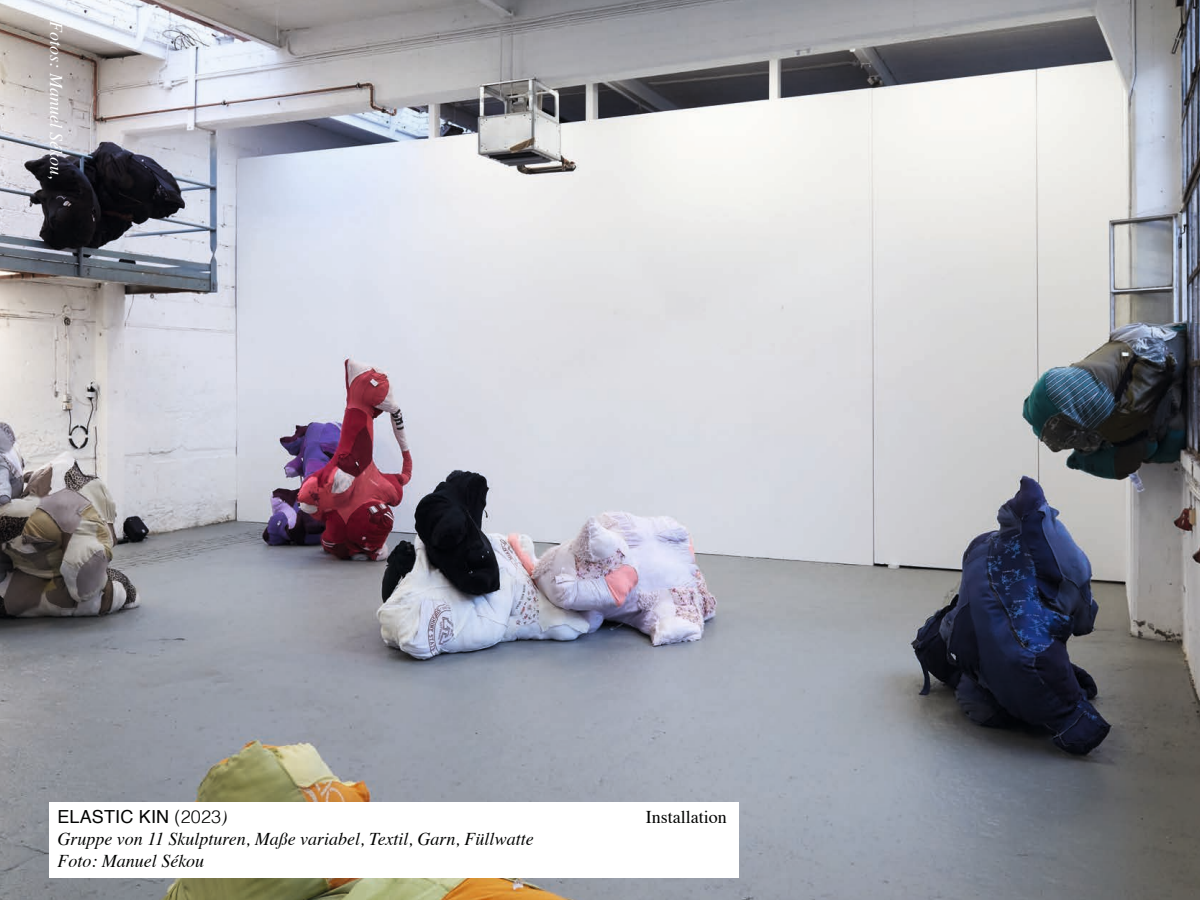
<style>
.page{position:relative;width:1200px;height:900px;background:#fff}
.page>*{position:absolute;margin:0;border:0;box-sizing:border-box;transform-origin:0 0}
.t1{font:italic 18px/21.6px "Times";color:#030403}
.t2{font:italic 18px "Times";color:#fff}
.t3{font:18px "Helvetica";letter-spacing:.01em;color:#030403}
.t4{font:18px "Times";color:#030403}
.s1{font-weight:300}
.s2{font-family:"Times";font-style:italic}
</style>
<div class="page">
<img style="left:0;top:0;width:1200px;height:900px">
<div style="left:50px;top:802px;width:689px;height:76px;background:#fff"></div>
<p class="t2" style="left:72px;top:21px;width:160px;rotate:90deg">Fotos: Manuel Sékou,</p>
<p class="t3" style="left:57px;top:803px;width:172px">ELASTIC KIN <span class="s1">(2023</span><span class="s2">)</span></p>
<p class="t4" style="left:646px;top:800px;width:82px">Installation</p>
<p class="t1" style="left:57px;top:827px;width:478px">Gruppe von 11 Skulpturen, Maße variabel, Textil, Garn, Füllwatte<br>Foto: Manuel Sékou</p>
</div>
